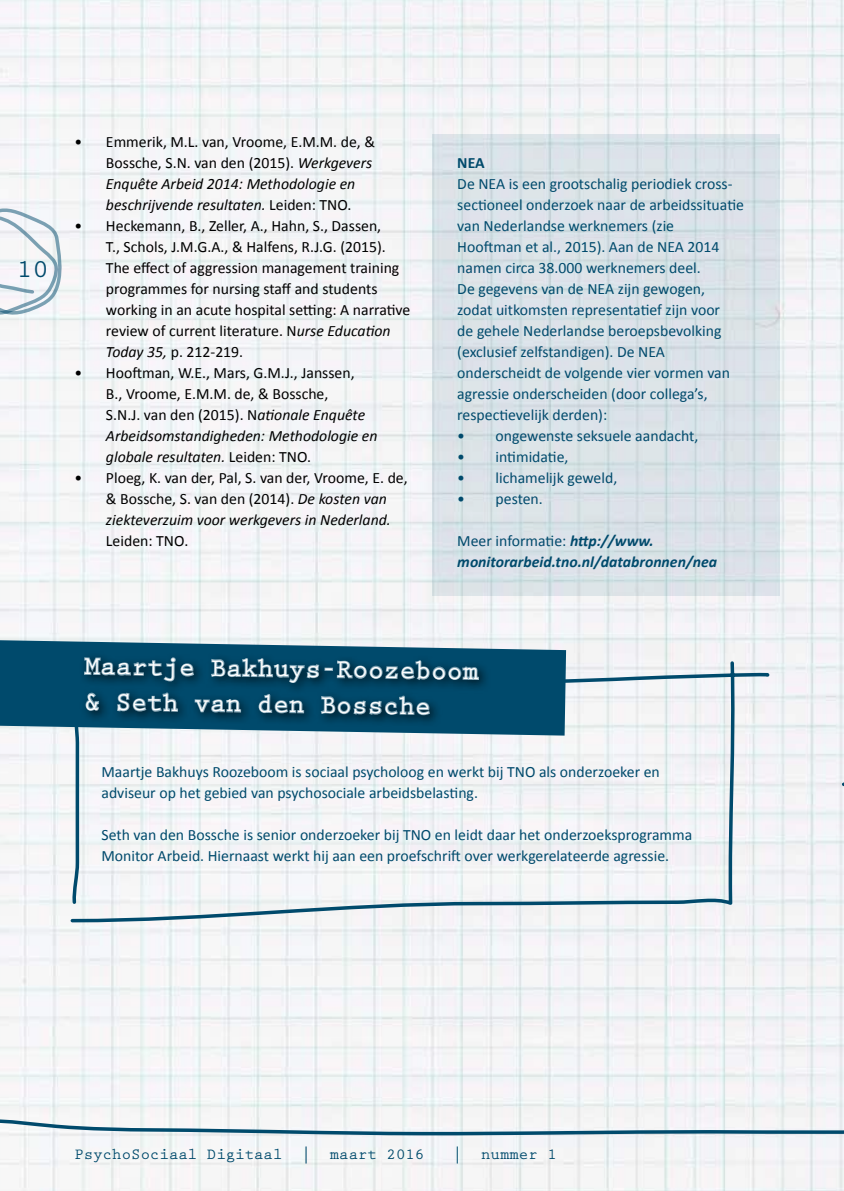
<style>
.page{position:relative;width:844px;height:1191px;background:#fff}
.page>*{position:absolute;margin:0;border:0;box-sizing:border-box;transform-origin:0 0}
.t1{font:700 26.25px/35.7px "Prestige Elite Std";color:#fff}
.t2{font:700 26.25px "Prestige Elite Std";color:#004a6c}
.t3{font:15.75px/21px "Calibri";color:#004a6c}
.t4{font:15.75px/21px "Calibri";color:#000}
.t5{font:italic 700 15.75px/21px "Calibri";color:#004a6c}
.t6{font:700 15.75px "Prestige Elite Std";color:#004a6c}
.t7{font:700 15.75px "Calibri";color:#004a6c}
.s1{font-style:italic}
.s2{font-weight:400;font-style:normal}
</style>
<div class="page">
<img style="left:0;top:0;width:843px;height:1191px">
<svg style="left:0;top:1102px;width:843px;height:35px"></svg>
<svg style="left:0;top:205px;width:63px;height:110px"></svg>
<svg style="left:432px;top:134px;width:347px;height:461px;background:#d8e0e6"></svg>
<svg style="left:69px;top:659px;width:702px;height:265px"></svg>
<svg style="left:0;top:640px;width:566px;height:95px;fill:#004a6c"></svg>
<svg style="left:73px;top:647px;width:592px;height:114px"></svg>
<svg style="left:840px;top:781px;width:3px;height:8px"></svg>
<h1 class="t2" style="left:17px;top:255px;width:33px">10</h1>
<p class="t4" style="left:106px;top:131px;width:270px;text-indent:-32px">• Emmerik, M.L. van, Vroome, E.M.M. de, &amp; Bossche, S.N. van den (2015). <span class="s1">Werkgevers Enquête Arbeid 2014: Methodologie en beschrijvende resultaten.</span> Leiden: TNO.</p>
<p class="t4" style="left:106px;top:215px;width:306px;text-indent:-32px">• Heckemann, B., Zeller, A., Hahn, S., Dassen,<br>T., Schols, J.M.G.A., &amp; Halfens, R.J.G. (2015).<br>The effect of aggression management training programmes for nursing staff and students working in an acute hospital setting: A narrative review of current literature. N<span class="s1">urse Education Today 35,</span> p. 212-219.</p>
<p class="t4" style="left:106px;top:362px;width:273px;text-indent:-32px">• Hooftman, W.E., Mars, G.M.J., Janssen,<br>B., Vroome, E.M.M. de, &amp; Bossche,<br>S.N.J. van den (2015). N<span class="s1">ationale Enquête Arbeidsomstandigheden: Methodologie en globale resultaten.</span> Leiden: TNO.</p>
<p class="t4" style="left:106px;top:467px;width:303px;text-indent:-32px">• Ploeg, K. van der, Pal, S. van der, Vroome, E. de, &amp; Bossche, S. van den (2014). <span class="s1">De kosten van ziekteverzuim voor werkgevers in Nederland.</span></p>
<p class="t4" style="left:106px;top:530px;width:84px">Leiden: TNO.</p>
<p class="t7" style="left:457px;top:153px;width:29px">NEA</p>
<p class="t3" style="left:457px;top:173px;width:288px">De NEA is een grootschalig periodiek cross&shy;sectioneel onderzoek naar de arbeidssituatie van Nederlandse werknemers (zie<br>Hooftman et al., 2015). Aan de NEA 2014 namen circa 38.000 werknemers deel.<br>De gegevens van de NEA zijn gewogen, zodat uitkomsten representatief zijn voor<br>de gehele Nederlandse beroepsbevolking (exclusief zelfstandigen). De NEA onderscheidt de volgende vier vormen van agressie onderscheiden (door collega’s, respectievelijk derden):</p>
<p class="t3" style="left:457px;top:425px;width:243px">• ongewenste seksuele aandacht,</p>
<p class="t3" style="left:457px;top:446px;width:113px">• intimidatie,</p>
<p class="t3" style="left:457px;top:467px;width:161px">• lichamelijk geweld,</p>
<p class="t3" style="left:457px;top:488px;width:87px">• pesten.</p>
<p class="t5" style="left:457px;top:530px;width:261px"><span class="s2">Meer informatie:</span> http://www. monitorarbeid.tno.nl/databronnen/nea</p>
<h1 class="t1" style="left:85px;top:648px;width:395px;rotate:1deg">Maartje Bakhuys-Roozeboom &amp; Seth van den Bossche</h1>
<p class="t3" style="left:101px;top:761px;width:559px">Maartje Bakhuys Roozeboom is sociaal psycholoog en werkt bij TNO als onderzoeker en adviseur op het gebied van psychosociale arbeidsbelasting.</p>
<p class="t3" style="left:101px;top:824px;width:592px">Seth van den Bossche is senior onderzoeker bij TNO en leidt daar het onderzoeksprogramma<br>Monitor Arbeid. Hiernaast werkt hij aan een proefschrift over werkgerelateerde agressie.</p>
<p class="t6" style="left:74px;top:1145px;width:351px">PsychoSociaal Digitaal | maart 2016</p>
<p class="t6" style="left:452px;top:1145px;width:105px">| nummer 1</p>
</div>
